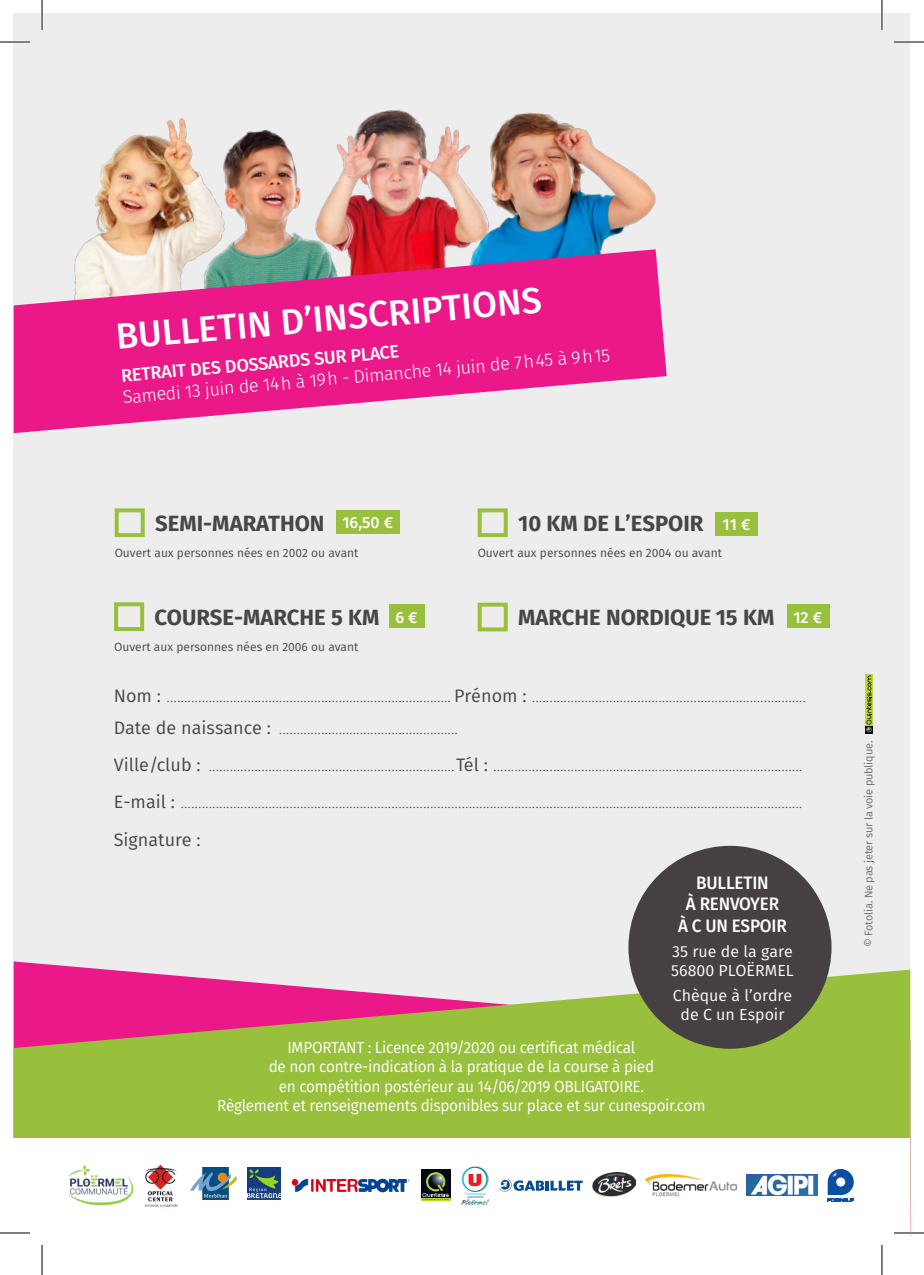
<style>
.page{position:relative;width:924px;height:1275px;background:#fff}
.page>*{position:absolute;margin:0;border:0;box-sizing:border-box;transform-origin:0 0}
.t1{font:500 36.2px "Fira Sans";color:#fff}
.t2{font:700 22px "Fira Sans";color:#454647}
.t3{font:200 18px "Fira Sans";color:#454647}
.t4{font:300 18px/21.6px "Fira Sans";color:#fff}
.t5{font:500 18px/21.6px "Fira Sans";letter-spacing:-.01em;color:#fff;text-align:center;scale:.95 1}
.t6{font:18px "Fira Sans";color:#454647}
.t7{font:16px/19.2px "Fira Sans";letter-spacing:-.02em;color:#fff;text-align:center;scale:.96 1}
.t8{font:16px/19.2px "Fira Sans";color:#fff}
.t9{font:500 16px "Fira Sans";color:#fff}
.t10{font:12px "Fira Sans";color:#454647}
.t11{font:11px "Fira Sans";letter-spacing:-.02em;color:#6c6d70}
.s1{font-weight:500}
.s2{font-weight:400}
</style>
<div class="page">
<div style="left:14px;top:14px;width:895px;height:1247px;background:#ededee"></div>
<img style="left:81px;top:110px;width:575px;height:139px">
<div style="left:115px;top:508px;width:30px;height:29px;border:4px solid #98c03c"></div>
<svg style="left:14px;top:249px;width:652px;height:184px;fill:#ea1889"></svg>
<svg style="left:14px;top:969px;width:895px;height:169px;background:#abaa56"></svg>
<div style="left:14px;top:1138px;width:895px;height:123px;background:#fff"></div>
<div style="left:628px;top:846px;width:203px;height:202px;background:#463f44;border-radius:50%"></div>
<div style="left:864px;top:674px;width:8px;height:52px;background:#bed630"></div>
<div style="left:864px;top:726px;width:8px;height:7px;background:#01071a"></div>
<svg style="left:866px;top:675px;width:5px;height:57px"></svg>
<img style="left:746px;top:1174px;width:71px;height:21px">
<img style="left:248px;top:1167px;width:32px;height:32px">
<img style="left:190px;top:1167px;width:47px;height:32px">
<img style="left:144px;top:1164px;width:34px;height:42px">
<div style="left:421px;top:1169px;width:29px;height:29px;background:#01071a"></div>
<hr style="left:421px;top:1198px;width:29px;height:3px;background:#bed630">
<svg style="left:422px;top:1172px;width:26px;height:25px"></svg>
<svg style="left:827px;top:1169px;width:26px;height:32px"></svg>
<img style="left:69px;top:1165px;width:64px;height:39px">
<img style="left:291px;top:1178px;width:118px;height:14px">
<svg style="left:499px;top:1179px;width:83px;height:12px"></svg>
<img style="left:461px;top:1166px;width:28px;height:39px">
<img style="left:592px;top:1172px;width:43px;height:24px">
<img style="left:645px;top:1174px;width:91px;height:22px">
<div style="left:336px;top:510px;width:63px;height:23px;background:#98c03c"></div>
<div style="left:714px;top:512px;width:43px;height:23px;background:#98c03c"></div>
<div style="left:389px;top:604px;width:35px;height:24px;background:#98c03c"></div>
<div style="left:786px;top:604px;width:43px;height:24px;background:#98c03c"></div>
<div style="left:477px;top:508px;width:30px;height:29px;border:4px solid #98c03c"></div>
<div style="left:114px;top:602px;width:30px;height:29px;border:4px solid #98c03c"></div>
<div style="left:477px;top:602px;width:30px;height:29px;border:4px solid #98c03c"></div>
<hr style="left:0;top:41px;width:30px;height:2px;background:#fff">
<hr style="left:893px;top:41px;width:30px;height:2px;background:#fff">
<hr style="left:41px;top:0;width:2px;height:30px;background:#fff">
<hr style="left:880px;top:0;width:2px;height:30px;background:#fff">
<hr style="left:0;top:42px;width:30px;height:1px;background:#000">
<hr style="left:893px;top:42px;width:30px;height:1px;background:#000">
<hr style="left:0;top:1232px;width:30px;height:1px;background:#000">
<hr style="left:893px;top:1232px;width:30px;height:1px;background:#000">
<hr style="left:42px;top:0;width:1px;height:30px;background:#000">
<hr style="left:42px;top:1245px;width:1px;height:30px;background:#000">
<hr style="left:881px;top:0;width:1px;height:30px;background:#000">
<hr style="left:881px;top:1245px;width:1px;height:30px;background:#000">
<p class="t1" style="left:113px;top:308px;width:428px;rotate:-5deg">BULLETIN D’INSCRIPTIONS</p>
<p class="t4" style="left:120px;top:365px;width:490px;rotate:-5deg"><span class="s1">RETRAIT DES DOSSARDS SUR PLACE<br></span>Samedi 13 juin de 14h à 19h - Dimanche 14 juin de 7h45 à 9h15</p>
<p class="t2" style="left:518px;top:505px;width:187px">10 KM DE L’ESPOIR</p>
<p class="t10" style="left:477px;top:544px;width:246px">Ouvert aux personnes nées en 2004 ou avant</p>
<p class="t2" style="left:155px;top:505px;width:171px">SEMI-MARATHON</p>
<p class="t10" style="left:115px;top:544px;width:245px">Ouvert aux personnes nées en 2002 ou avant</p>
<p class="t9" style="left:342px;top:509px;width:52px">16,50 €</p>
<p class="t9" style="left:722px;top:512px;width:29px">11 €</p>
<p class="t2" style="left:154px;top:599px;width:226px">COURSE-MARCHE 5 KM</p>
<p class="t10" style="left:114px;top:638px;width:246px">Ouvert aux personnes nées en 2006 ou avant</p>
<p class="t3" style="left:114px;top:683px;width:693px"><span class="s2">Nom :</span> ................................................................................. <span class="s2">Prénom :</span> ..............................................................................</p>
<p class="t3" style="left:114px;top:715px;width:345px"><span class="s2">Date de naissance :</span> ...................................................</p>
<p class="t3" style="left:114px;top:752px;width:689px"><span class="s2">Ville/club :</span> ......................................................................<span class="s2">Tél :</span> ........................................................................................</p>
<p class="t3" style="left:114px;top:789px;width:689px"><span class="s2">E-mail :</span> .................................................................................................................................................................................</p>
<p class="t6" style="left:114px;top:826px;width:88px">Signature :</p>
<p class="t2" style="left:518px;top:599px;width:258px">MARCHE NORDIQUE 15 KM</p>
<p class="t9" style="left:395px;top:604px;width:24px">6 €</p>
<p class="t9" style="left:793px;top:604px;width:30px">12 €</p>
<p class="t5" style="left:677px;top:870px;width:116px">BULLETIN<br>À RENVOYER<br>À C UN ESPOIR</p>
<p class="t8" style="left:671px;top:941px;width:124px">35 rue de la gare<br>56800 PLOËRMEL</p>
<p class="t8" style="left:672px;top:985px;width:121px;text-align:center">Chèque à l’ordre de C un Espoir</p>
<p class="t7" style="left:217px;top:1037px;width:510px">IMPORTANT : Licence 2019/2020 ou certificat médical<br>de non contre-indication à la pratique de la course à pied<br>en compétition postérieur au 14/06/2019 OBLIGATOIRE.<br>Règlement et renseignements disponibles sur place et sur cunespoir.com</p>
<p class="t11" style="left:860px;top:947px;width:208px;rotate:-90deg">© Fotolia. Ne pas jeter sur la voie publique.</p>
</div>
